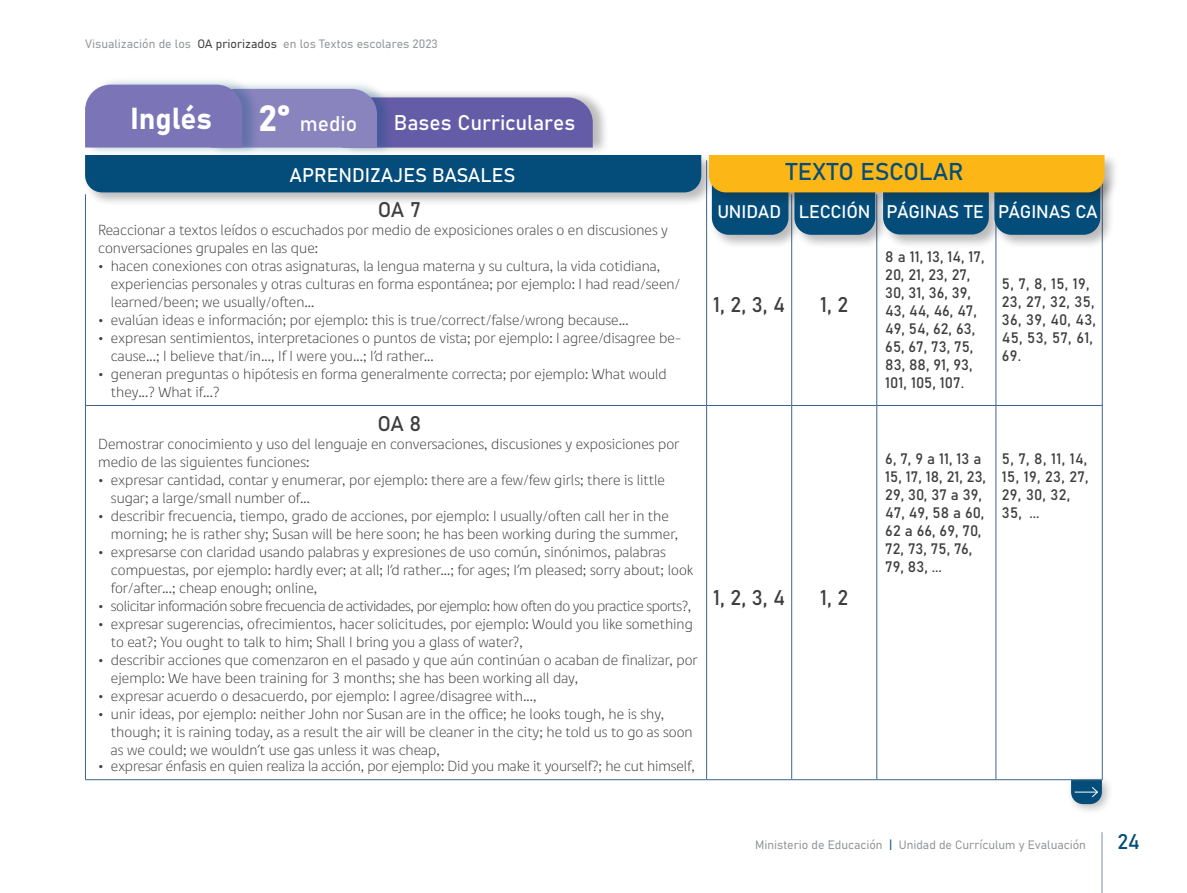
<style>
.page{position:relative;width:1187px;height:893px;background:#fff}
.page>*{position:absolute;margin:0;border:0;box-sizing:border-box;transform-origin:0 0}
.t1{font:30px "Bahnschrift";color:#fff}
.t2{font:24px "Bahnschrift";color:#044d7a}
.t3{font:21px "Bahnschrift";color:#3e3e3f}
.t4{font:21px "Bahnschrift";color:#fff}
.t5{font:21px "Bahnschrift";color:#044d7a}
.t6{font:19.5px "Bahnschrift";color:#fff}
.t7{font:18px "Bahnschrift";letter-spacing:-.01em;color:#fff}
.t8{font:15px/18px "Dignathin";color:#3e3e3f}
.t9{font:15px/18px "Bahnschrift";color:#3e3e3f}
.t10{font:15px/18px "Bahnschrift";letter-spacing:.02em;color:#3e3e3f}
.t11{font:15px "Dignathin";letter-spacing:-.03em;color:#3e3e3f}
.t12{font:12px "Bahnschrift";color:#939598}
.s1{color:#3e3e3f}
.s2{font-size:36px}
.s3{color:#044d7a}
</style>
<div class="page">
<hr style="left:1101px;top:832px;width:1px;height:61px;background:#7e8dac">
<div style="left:342px;top:89px;width:267px;height:67px;background:#231f20;opacity:.3"></div>
<div style="left:210px;top:81px;width:183px;height:75px;background:#044d7a;opacity:.3"></div>
<div style="left:85px;top:76px;width:174px;height:80px;background:#044d7a;opacity:.3"></div>
<svg style="left:85px;top:85px;width:507px;height:63px;background:#837eba"></svg>
<div style="left:83px;top:153px;width:632px;height:54px;background:#231f20;opacity:.3"></div>
<div style="left:85px;top:155px;width:616px;height:37px;background:#044d7a"></div>
<hr style="left:85px;top:194px;width:1px;height:211px;background:#3e638c">
<hr style="left:706px;top:194px;width:1px;height:211px;background:#3e638c">
<hr style="left:791px;top:194px;width:1px;height:211px;background:#3e638c">
<hr style="left:876px;top:194px;width:1px;height:211px;background:#3e638c">
<hr style="left:995px;top:194px;width:1px;height:211px;background:#3e638c">
<hr style="left:1101px;top:194px;width:1px;height:211px;background:#3e638c">
<hr style="left:85px;top:406px;width:1px;height:373px;background:#3e638c">
<hr style="left:85px;top:405px;width:621px;height:1px;background:#3e638c">
<hr style="left:85px;top:779px;width:621px;height:1px;background:#3e638c">
<hr style="left:706px;top:406px;width:1px;height:373px;background:#3e638c">
<hr style="left:706px;top:405px;width:85px;height:1px;background:#3e638c">
<hr style="left:706px;top:779px;width:85px;height:1px;background:#3e638c">
<hr style="left:791px;top:406px;width:1px;height:373px;background:#3e638c">
<hr style="left:791px;top:405px;width:85px;height:1px;background:#3e638c">
<hr style="left:791px;top:779px;width:85px;height:1px;background:#3e638c">
<hr style="left:876px;top:406px;width:1px;height:373px;background:#3e638c">
<hr style="left:876px;top:405px;width:119px;height:1px;background:#3e638c">
<hr style="left:876px;top:779px;width:119px;height:1px;background:#3e638c">
<hr style="left:995px;top:406px;width:1px;height:373px;background:#3e638c">
<hr style="left:995px;top:405px;width:107px;height:1px;background:#3e638c">
<hr style="left:1101px;top:406px;width:1px;height:373px;background:#3e638c">
<hr style="left:995px;top:779px;width:107px;height:1px;background:#3e638c">
<div style="left:709px;top:173px;width:93px;height:76px;background:#231f20;opacity:.3"></div>
<div style="left:792px;top:188px;width:97px;height:61px;background:#231f20;opacity:.3"></div>
<div style="left:880px;top:188px;width:122px;height:61px;background:#231f20;opacity:.3"></div>
<div style="left:992px;top:173px;width:122px;height:76px;background:#231f20;opacity:.3"></div>
<div style="left:706px;top:153px;width:412px;height:54px;background:#231f20;opacity:.3"></div>
<svg style="left:708px;top:155px;width:396px;height:80px;background:#82834d"></svg>
<div style="left:1065px;top:775px;width:47px;height:40px;background:#231f20;opacity:.3"></div>
<svg style="left:1070px;top:780px;width:31px;height:24px"></svg>
<p class="t12" style="left:85px;top:34px;width:354px">Visualización de los <span class="s1">OA priorizados</span> en los Textos escolares 2023</p>
<h1 class="t1" style="left:130px;top:96px;width:83px">Inglés</h1>
<h3 class="t4" style="left:258px;top:108px;width:100px"><span class="s2">2°</span> medio</h3>
<h3 class="t4" style="left:394px;top:106px;width:183px">Bases Curriculares</h3>
<h3 class="t6" style="left:289px;top:160px;width:227px">APRENDIZAJES BASALES</h3>
<h3 class="t3" style="left:377px;top:194px;width:45px">OA 7</h3>
<p class="t8" style="left:98px;top:221px;width:571px">Reaccionar a textos leídos o escuchados por medio de exposiciones orales o en discusiones y conversaciones grupales en las que:</p>
<p class="t8" style="left:111px;top:257px;width:571px;text-indent:-13px">• hacen conexiones con otras asignaturas, la lengua materna y su cultura, la vida cotidiana, experiencias personales y otras culturas en forma espontánea; por ejemplo: I had read/seen/ learned/been; we usually/often…</p>
<p class="t8" style="left:98px;top:311px;width:532px">• evalúan ideas e información; por ejemplo: this is true/correct/false/wrong because…</p>
<p class="t8" style="left:111px;top:329px;width:572px;text-indent:-13px">• expresan sentimientos, interpretaciones o puntos de vista; por ejemplo: I agree/disagree be&shy;cause…; I believe that/in…, If I were you…; I’d rather…</p>
<p class="t8" style="left:111px;top:365px;width:557px;text-indent:-13px">• generan preguntas o hipótesis en forma generalmente correcta; por ejemplo: What would they…? What if…?</p>
<h3 class="t3" style="left:377px;top:407px;width:45px">OA 8</h3>
<p class="t8" style="left:98px;top:435px;width:582px">Demostrar conocimiento y uso del lenguaje en conversaciones, discusiones y exposiciones por medio de las siguientes funciones:</p>
<p class="t8" style="left:111px;top:471px;width:555px;text-indent:-13px">• expresar cantidad, contar y enumerar, por ejemplo: there are a few/few girls; there is little sugar; a large/small number of…</p>
<p class="t8" style="left:111px;top:507px;width:569px;text-indent:-13px">• describir frecuencia, tiempo, grado de acciones, por ejemplo: I usually/often call her in the morning; he is rather shy; Susan will be here soon; he has been working during the summer,</p>
<p class="t8" style="left:111px;top:543px;width:583px;text-indent:-13px">• expresarse con claridad usando palabras y expresiones de uso común, sinónimos, palabras compuestas, por ejemplo: hardly ever; at all; I’d rather…; for ages; I’m pleased; sorry about; look for/after…; cheap enough; online,</p>
<p class="t11" style="left:98px;top:597px;width:595px">• solicitar información sobre frecuencia de actividades, por ejemplo: how often do you practice sports?,</p>
<p class="t8" style="left:111px;top:615px;width:583px;text-indent:-13px">• expresar sugerencias, ofrecimientos, hacer solicitudes, por ejemplo: Would you like something to eat?; You ought to talk to him; Shall I bring you a glass of water?,</p>
<p class="t8" style="left:111px;top:651px;width:588px;text-indent:-13px">• describir acciones que comenzaron en el pasado y que aún continúan o acaban de finalizar, por ejemplo: We have been training for 3 months; she has been working all day,</p>
<p class="t8" style="left:98px;top:687px;width:440px">• expresar acuerdo o desacuerdo, por ejemplo: I agree/disagree with…,</p>
<p class="t8" style="left:111px;top:705px;width:583px;text-indent:-13px">• unir ideas, por ejemplo: neither John nor Susan are in the office; he looks tough, he is shy, though; it is raining today, as a result the air will be cleaner in the city; he told us to go as soon as we could; we wouldn’t use gas unless it was cheap,</p>
<p class="t8" style="left:98px;top:757px;width:598px">• expresar énfasis en quien realiza la acción, por ejemplo: Did you make it yourself?; he cut himself,</p>
<h2 class="t2" style="left:786px;top:154px;width:179px">TEXTO ESCOLAR</h2>
<p class="t7" style="left:717px;top:198px;width:382px">UNIDAD LECCIÓN PÁGINAS TE PÁGINAS CA</p>
<h3 class="t3" style="left:713px;top:289px;width:74px">1, 2, 3, 4</h3>
<h3 class="t3" style="left:820px;top:289px;width:30px">1, 2</h3>
<h3 class="t3" style="left:713px;top:582px;width:74px">1, 2, 3, 4</h3>
<h3 class="t3" style="left:820px;top:582px;width:30px">1, 2</h3>
<p class="t9" style="left:885px;top:247px;width:101px">8 a 11, 13, 14, 17,<br>20, 21, 23, 27,<br>30, 31, 36, 39,<br>43, 44, 46, 47,<br>49, 54, 62, 63,<br>65, 67, 73, 75,<br>83, 88, 91, 93,<br>101, 105, 107.</p>
<p class="t10" style="left:1001px;top:274px;width:96px">5, 7, 8, 15, 19,<br>23, 27, 32, 35,<br>36, 39, 40, 43,<br>45, 53, 57, 61,<br>69.</p>
<p class="t9" style="left:885px;top:449px;width:102px">6, 7, 9 a 11, 13 a<br>15, 17, 18, 21, 23,<br>29, 30, 37 a 39,<br>47, 49, 58 a 60,<br>62 a 66, 69, 70,<br>72, 73, 75, 76,<br>79, 83, ...</p>
<p class="t10" style="left:1001px;top:449px;width:88px">5, 7, 8, 11, 14,<br>15, 19, 23, 27,<br>29, 30, 32,<br>35, ...</p>
<p class="t12" style="left:755px;top:836px;width:332px">Ministerio de Educación <span class="s3">|</span> Unidad de Currículum y Evaluación</p>
<h3 class="t5" style="left:1117px;top:826px;width:24px">24</h3>
</div>
